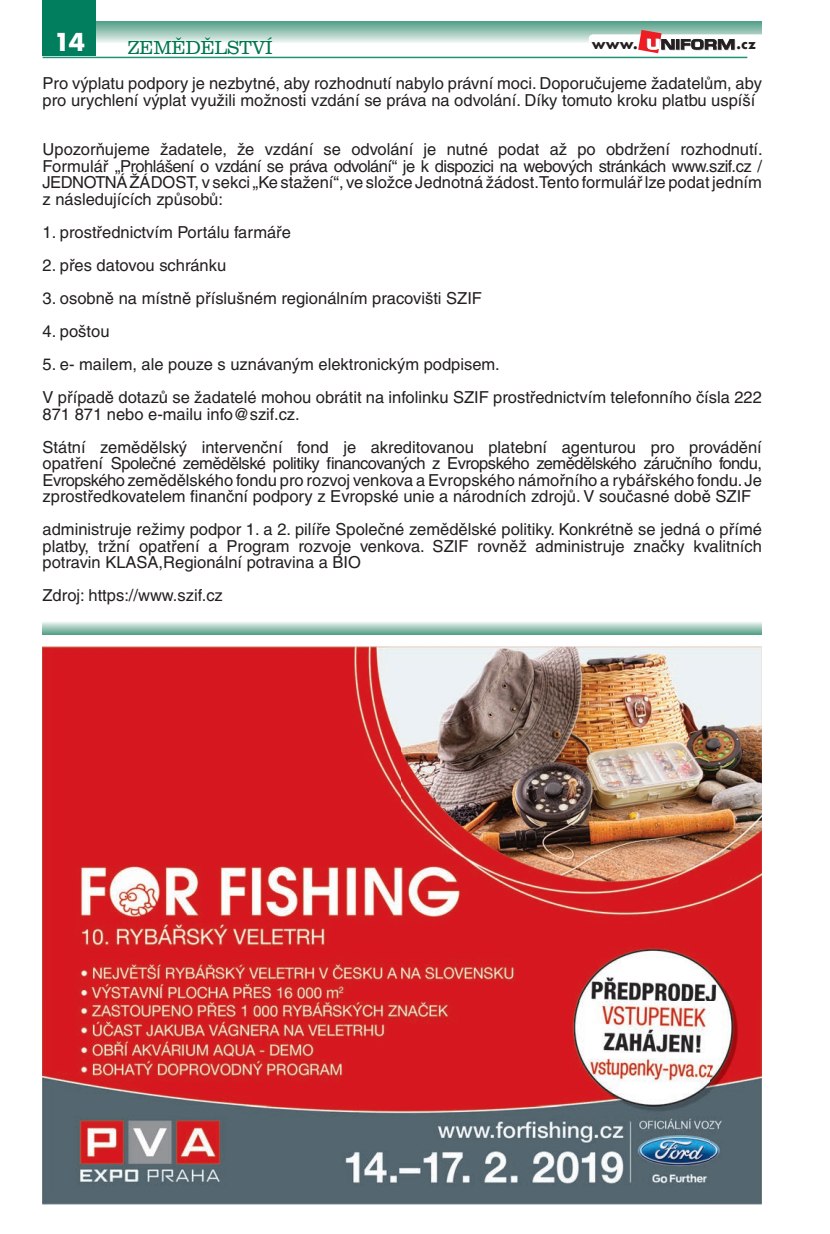
<style>
.page{position:relative;width:830px;height:1234px;background:#fff}
.page>*{position:absolute;margin:0;border:0;box-sizing:border-box;transform-origin:0 0}
.t1{font:700 24px "Futura";color:#fff}
.t2{font:300 19.5px "URW Clarendon TCE";letter-spacing:-.02em;color:#00754f}
.t3{font:16.5px/16.5px "Helvetica CE";color:#231f20}
.t4{font:700 13.5px "Futura";color:#231f20}
</style>
<div class="page">
<svg style="left:96px;top:21px;width:665px;height:21px;background:#94c2b3"></svg>
<div style="left:43px;top:0;width:53px;height:55px;background:#007e5d"></div>
<div style="left:588px;top:34px;width:177px;height:26px;background:#fff;border-radius:4px"></div>
<hr style="left:43px;top:57px;width:704px;height:1px;background:#209377">
<svg style="left:638px;top:30px;width:96px;height:23px"></svg>
<img style="left:43px;top:646px;width:718px;height:557px">
<svg style="left:43px;top:622px;width:718px;height:12px;background:#a1cabc"></svg>
<h1 class="t1" style="left:54px;top:25px;width:33px">14</h1>
<p class="t2" style="left:128px;top:36px;width:146px">ZEMĚDĚLSTVÍ</p>
<p class="t4" style="left:591px;top:34px;width:47px">www.</p>
<p class="t4" style="left:736px;top:34px;width:21px">.cz</p>
<p class="t3" style="left:43px;top:75px;width:720px">Pro výplatu podpory je nezbytné, aby rozhodnutí nabylo právní moci. Doporučujeme žadatelům, aby pro urychlení výplat využili možnosti vzdání se práva na odvolání. Díky tomuto kroku platbu uspíší</p>
<p class="t3" style="left:43px;top:141px;width:721px;text-align:justify">Upozorňujeme žadatele, že vzdání se odvolání je nutné podat až po obdržení rozhodnutí.<br>Formulář „Prohlášení o vzdání se práva odvolání“ je k dispozici na webových stránkách www.szif.cz / JEDNOTNÁ ŽÁDOST, v sekci „Ke stažení“, ve složce Jednotná žádost.Tento formulář lze podat jedním z následujících způsobů:</p>
<p class="t3" style="left:43px;top:224px;width:250px">1. prostřednictvím Portálu farmáře</p>
<p class="t3" style="left:43px;top:257px;width:185px">2. přes datovou schránku</p>
<p class="t3" style="left:43px;top:290px;width:441px">3. osobně na místně příslušném regionálním pracovišti SZIF</p>
<p class="t3" style="left:43px;top:323px;width:68px">4. poštou</p>
<p class="t3" style="left:43px;top:348px;width:720px;line-height:33px">5. e- mailem, ale pouze s uznávaným elektronickým podpisem.<br>V případě dotazů se žadatelé mohou obrátit na infolinku SZIF prostřednictvím telefonního čísla 222</p>
<p class="t3" style="left:43px;top:397px;width:720px;line-height:33px">871 871 nebo e-mailu info@szif.cz.<br>Státní zemědělský intervenční fond je akreditovanou platební agenturou pro provádění</p>
<p class="t3" style="left:43px;top:455px;width:720px;text-align:justify">opatření Společné zemědělské politiky financovaných z Evropského zemědělského záručního fondu, Evropského zemědělského fondu pro rozvoj venkova a Evropského námořního a rybářského fondu. Je zprostředkovatelem finanční podpory z Evropské unie a národních zdrojů. V současné době SZIF</p>
<p class="t3" style="left:43px;top:521px;width:720px;text-align:justify">administruje režimy podpor 1. a 2. pilíře Společné zemědělské politiky. Konkrétně se jedná o přímé platby, tržní opatření a Program rozvoje venkova. SZIF rovněž administruje značky kvalitních potravin KLASA,Regionální potravina a BIO</p>
<p class="t3" style="left:43px;top:587px;width:182px">Zdroj: https://www.szif.cz</p>
</div>
